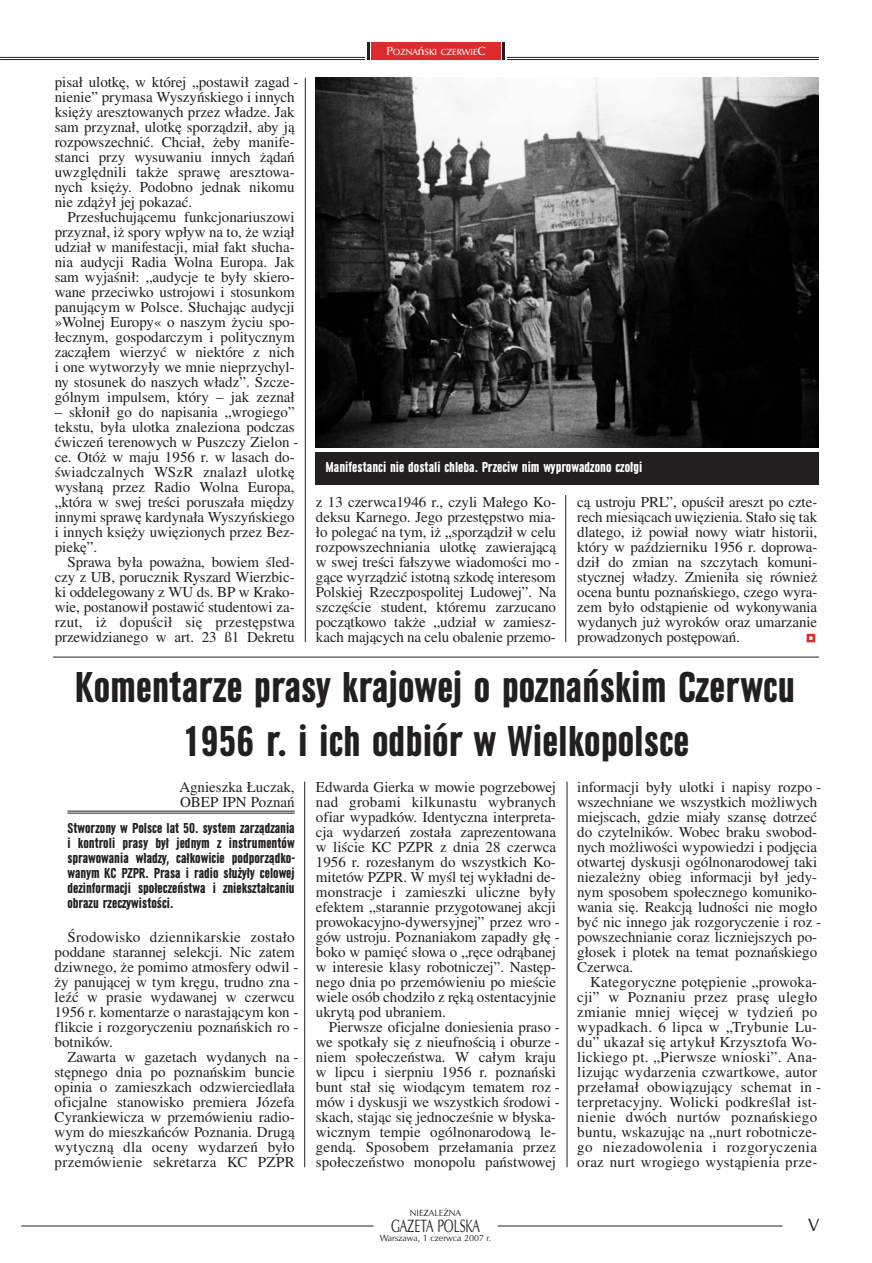
<style>
.page{position:relative;width:872px;height:1263px;background:#fff}
.page>*{position:absolute;margin:0;border:0;box-sizing:border-box;transform-origin:0 0}
.t1{font:45px/54px "URW Grotesk TCE Bol Con";color:#231f20;text-align:center}
.t2{font:18px "Zapf Humanist 601 PL";color:#231f20;scale:.67 1}
.t3{font:18px "Zapf Humanist 601 PL";color:#231f20}
.t4{font:15px/15px "Nimbus Rom No 9 LCE";color:#231f20}
.t5{font:15px/15px "Nimbus Rom No 9 LCE";letter-spacing:.02em;color:#231f20}
.t6{font:15px/15px "URW Grotesk TCE Bol Con";color:#231f20;text-align:justify}
.t7{font:15px "URW Grotesk TCE Bol Con";color:#fff}
.t8{font:9px "Zapf Humanist 601 PL";color:#231f20}
.t9{font:600 9px "Zapf Humanist 601 PL";color:#fff}
.s1{font-size:12px}
</style>
<div class="page">
<hr style="left:0;top:57px;width:819px;height:1px;background:#231f20">
<hr style="left:0;top:59px;width:819px;height:1px;background:#231f20">
<hr style="left:497px;top:1226px;width:285px;height:1px;background:#231f20">
<hr style="left:21px;top:1226px;width:352px;height:1px;background:#231f20">
<div style="left:365px;top:43px;width:142px;height:17px;background:#fff"></div>
<div style="left:371px;top:43px;width:130px;height:17px;background:#dc2c2e"></div>
<hr style="left:502px;top:43px;width:3px;height:17px;background:#231f20">
<hr style="left:367px;top:43px;width:3px;height:17px;background:#231f20">
<div style="left:806px;top:634px;width:9px;height:8px;border:3px solid #dc2c2e"></div>
<img style="left:315px;top:78px;width:503px;height:369px">
<div style="left:315px;top:452px;width:504px;height:33px;background:#231f20"></div>
<hr style="left:67px;top:811px;width:228px;height:1px;background:#231f20">
<hr style="left:67px;top:813px;width:228px;height:1px;background:#231f20">
<hr style="left:305px;top:78px;width:1px;height:564px;background:#231f20">
<hr style="left:565px;top:495px;width:1px;height:147px;background:#231f20">
<hr style="left:304px;top:782px;width:1px;height:385px;background:#231f20">
<hr style="left:567px;top:781px;width:1px;height:386px;background:#231f20">
<hr style="left:53px;top:657px;width:766px;height:1px;background:#231f20">
<p class="t4" style="left:55px;top:75px;width:245px">pi sał ulot kę, w któ rej „po sta wił za gad - nie nie” pry ma sa Wy szyń skie go i in nych księ ży aresz to wa nych przez wła dze. Jak sam przy znał, ulot kę spo rzą dził, aby ją roz po wszech nić. Chciał, że by ma ni fe - stan ci przy wy su wa niu in nych żą dań uwzględ ni li tak że spra wę aresz to wa - nych księ ży. Po dob no jed nak ni ko mu nie zdą żył jej po ka zać.</p>
<p class="t4" style="left:55px;top:210px;width:241px;text-align:justify;text-indent:13px">Prze słu chu ją ce mu funk cjo na riu szo wi przy znał, iż spo ry wpływ na to, że wziął udział w ma ni fe sta cji, miał fakt słu cha - nia au dy cji Ra dia Wol na Eu ro pa. Jak sam wy ja śnił: „au dy cje te by ły skie ro - wa ne prze ciw ko ustro jo wi i sto sun kom pa nu ją cym w Pol sce. Słu cha jąc au dy cji »Wol nej Eu ro py« o na szym ży ciu spo - łecz nym, go spo dar czym i po li tycz nym za czą łem wie rzyć w nie któ re z nich i one wy two rzy ły we mnie nie przy chyl - ny sto su nek do na szych władz”. Szcze - gól nym im pul sem, któ ry – jak ze znał</p>
<p class="t4" style="left:55px;top:405px;width:245px">– skło nił go do na pi sa nia „wro gie go” tek stu, by ła ulot ka zna le zio na pod czas ćwi czeń te re no wych w Pusz czy Zie lon - ce. Otóż w ma ju 1956 r. w la sach do - świad czal nych WSzR zna lazł ulot kę wy sła ną przez Ra dio Wol na Eu ro pa, „któ ra w swej tre ści po ru sza ła mię dzy in ny mi spra wę kar dy na ła Wy szyń skie go i in nych księ ży uwię zio nych przez Bez - pie kę”.</p>
<p class="t4" style="left:55px;top:555px;width:241px;text-align:justify;text-indent:13px">Spra wa by ła po waż na, bo wiem śled - czy z UB, po rucz nik Ry szard Wierz bic - ki od de le go wa ny z WU ds. BP w Kra ko - wie, po sta no wił po sta wić stu den to wi za - rzut, iż do pu ścił się prze stęp stwa prze wi dzia ne go w art. 23 ß1 De kre tu</p>
<p class="t9" style="left:386px;top:48px;width:101px"><span class="s1">P</span>OZNA<span class="s1">ƒ</span>SKI CZERWIE<span class="s1">C</span></p>
<p class="t7" style="left:325px;top:458px;width:318px">Manifestanci nie dostali chleba. Przeciw nim wyprowadzono czołgi</p>
<p class="t4" style="left:316px;top:495px;width:245px">z 13 czerwca1946 r., czy li Ma łe go Ko - dek su Kar ne go. Je go prze stęp stwo mia - ło po le gać na tym, iż „spo rzą dził w ce lu roz po wszech nia nia ulot kę za wie ra ją cą w swej tre ści fał szy we wia do mo ści mo - gą ce wy rzą dzić istot ną szko dę in te re som Pol skiej Rzecz po spo li tej Lu do wej”. Na szczę ście stu dent, któ re mu za rzu ca no po cząt ko wo tak że „udział w za miesz - kach ma ją cych na ce lu oba le nie prze mo -</p>
<p class="t4" style="left:577px;top:495px;width:241px;text-align:justify">cą ustro ju PRL”, opu ścił areszt po czte - rech mie sią cach uwię zie nia. Sta ło się tak dla te go, iż po wiał no wy wiatr hi sto rii, któ ry w paź dzier ni ku 1956 r. do pro wa - dził do zmian na szczy tach ko mu ni - stycz nej wła dzy. Zmie ni ła się rów nież oce na bun tu po znań skie go, cze go wy ra - zem by ło od stą pie nie od wy ko ny wa nia wy da nych już wy ro ków oraz uma rza nie pro wa dzo nych po stę po wań.</p>
<h1 class="t1" style="left:77px;top:660px;width:720px">Komentarze prasy krajowej o poznańskim Czerwcu<br>1956 r. i ich odbiór w Wielkopolsce</h1>
<p class="t4" style="left:180px;top:780px;width:117px">Agniesz ka Łu czak,<br>OBEP IPN Po znań</p>
<p class="t6" style="left:67px;top:820px;width:229px">Stwo rzo ny w Pol sce lat 50. sys tem za rzą dza nia i kon tro li pra sy był jed nym z in stru men tów spra wo wa nia wła dzy, cał ko wi cie pod po rząd ko - wa nym KC PZPR. Pra sa i ra dio słu ży ły ce lo wej dez in for ma cji spo łe czeń stwa i znie kształ ca niu ob ra zu rze czy wi sto ści.</p>
<p class="t4" style="left:55px;top:930px;width:245px;text-indent:13px">Śro do wi sko dzien ni kar skie zo sta ło pod da ne sta ran nej se lek cji. Nic za tem dziw ne go, że po mi mo at mos fe ry od wil - ży pa nu ją cej w tym krę gu, trud no zna - leźć w pra sie wy da wa nej w czerw cu 1956 r. ko men ta rze o na ra sta ją cym kon - flik cie i roz go ry cze niu po znań skich ro - bot ni ków.</p>
<p class="t4" style="left:55px;top:1050px;width:245px;text-indent:13px">Za war ta w ga ze tach wy da nych na - stęp ne go dnia po po znań skim bun cie opi nia o za miesz kach od zwier cie dla ła ofi cjal ne sta no wi sko pre mie ra Jó ze fa Cy ran kie wi cza w prze mó wie niu ra dio - wym do miesz kań ców Po zna nia. Dru gą wy tycz ną dla oce ny wy da rzeń by ło prze mó wie nie se kre ta rza KC PZPR</p>
<p class="t4" style="left:316px;top:780px;width:245px">Edwar da Gier ka w mo wie po grze bo wej nad gro ba mi kil ku na stu wy bra nych ofiar wy pad ków. Iden tycz na in ter pre ta - cja wy da rzeń zo sta ła za pre zen to wa na w li ście KC PZPR z dnia 28 czerw ca 1956 r. ro ze sła nym do wszyst kich Ko - mi te tów PZPR. W myśl tej wy kład ni de - mon stra cje i za miesz ki ulicz ne by ły efek tem „sta ran nie przy go to wa nej ak cji pro wo ka cyj no-dy wer syj nej” przez wro - gów ustro ju. Po zna nia kom za pa dły głę - bo ko w pa mięć sło wa o „rę ce od rą ba nej w in te re sie kla sy ro bot ni czej”. Na stęp - ne go dnia po prze mó wie niu po mie ście wie le osób cho dzi ło z rę ką osten ta cyj nie ukry tą pod ubra niem.</p>
<p class="t4" style="left:316px;top:1020px;width:245px;text-indent:13px">Pierw sze ofi cjal ne do nie sie nia pra so - we spo tka ły się z nie uf no ścią i obu rze - niem spo łe czeń stwa. W ca łym kra ju w lip cu i sierp niu 1956 r. po znań ski bunt stał się wio dą cym te ma tem roz - mów i dys ku sji we wszyst kich śro do wi - skach, sta jąc się jed no cze śnie w bły ska - wicz nym tem pie ogól no na ro do wą le - gen dą. Spo so bem prze ła ma nia przez spo łe czeń stwo mo no po lu pań stwo wej</p>
<p class="t4" style="left:577px;top:780px;width:245px">in for ma cji by ły ulot ki i na pi sy roz po - wszech nia ne we wszyst kich moż li wych miej scach, gdzie mia ły szan sę do trzeć do czy tel ni ków. Wo bec bra ku swo bod - nych moż li wo ści wy po wie dzi i pod ję cia otwar tej dys ku sji ogól no na ro do wej ta ki nie za leż ny obieg in for ma cji był je dy - nym spo so bem spo łecz ne go ko mu ni ko - wa nia się. Re ak cją lud no ści nie mo gło być nic in ne go jak roz go ry cze nie i roz - po wszech nia nie co raz licz niej szych po - gło sek i plo tek na te mat po znań skie go Czerw ca.</p>
<p class="t5" style="left:577px;top:975px;width:245px;text-indent:13px">Ka te go rycz ne po tę pie nie „pro wo ka - cji” w Po zna niu przez pra sę ule gło zmia nie mniej wię cej w ty dzień po wy pad kach. 6 lip ca w „Try bu nie Lu - du” uka zał się ar ty kuł Krzysz to fa Wo - lic kie go pt. „Pierw sze wnio ski”. Ana - li zu jąc wy da rze nia czwart ko we, au tor prze ła mał obo wią zu ją cy sche mat in - ter pre ta cyj ny. Wo lic ki pod kre ślał ist - nie nie dwóch nur tów po znań skie go bun tu, wska zu jąc na „nurt ro bot ni cze - go nie za do wo le nia i roz go ry cze nia oraz nurt wro gie go wy stą pie nia prze -</p>
<p class="t8" style="left:410px;top:1209px;width:53px">NIEZALE˚NA</p>
<p class="t2" style="left:391px;top:1219px;width:134px">GAZETA POLSKA</p>
<p class="t8" style="left:380px;top:1234px;width:113px">Warszawa, 1 czerwca 2007 r.</p>
<p class="t3" style="left:808px;top:1218px;width:13px">V</p>
</div>
